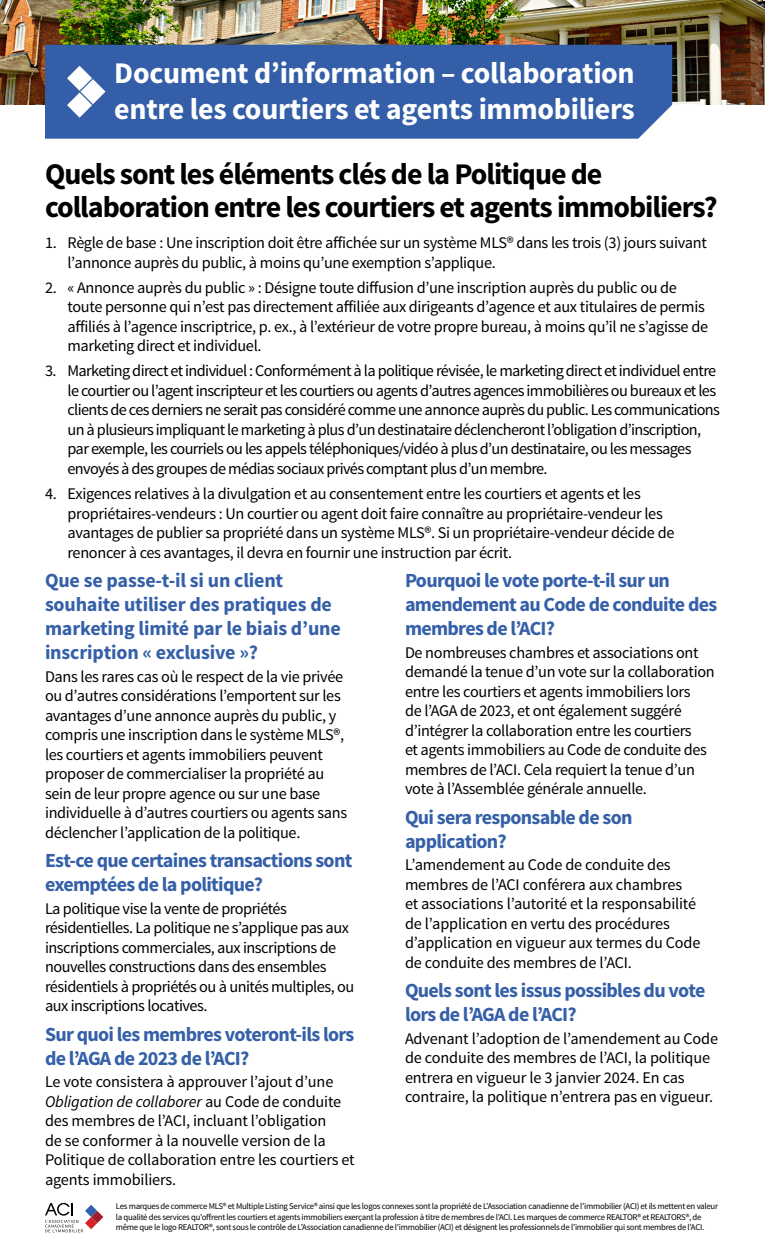
<style>
.page{position:relative;width:765px;height:1260px;background:#fff}
.page>*{position:absolute;margin:0;border:0;box-sizing:border-box;transform-origin:0 0}
.t1{font:700 30px/33.8px "Source Sans Pro";letter-spacing:-.035em;color:#000}
.t2{font:700 30px/36px "Source Sans Pro";letter-spacing:-.01em;color:#fff}
.t3{font:700 20px/24px "Source Sans Pro";letter-spacing:-.035em;color:#3560a8}
.t4{font:700 20px/24px "Source Sans Pro";letter-spacing:-.01em;color:#3560a8}
.t5{font:16.25px/19.5px "Source Sans Pro";letter-spacing:-.02em;color:#000}
.t6{font:16.25px/19.5px "Source Sans Pro";letter-spacing:-.04em;color:#000}
.t7{font:8.75px/10.5px "Source Sans Pro";letter-spacing:-.03em;color:#000}
.s1{font-style:italic}
</style>
<div class="page">
<img style="left:0;top:0;width:765px;height:105px">
<div style="left:45px;top:45px;width:627px;height:94px;background:#345fa8"></div>
<svg style="left:67px;top:66px;width:39px;height:52px"></svg>
<svg style="left:45px;top:1203px;width:58px;height:29px"></svg>
<h1 class="t2" style="left:114px;top:57px;width:522px">Document d’information – collaboration entre les courtiers et agents immobiliers</h1>
<h1 class="t1" style="left:45px;top:158px;width:674px">Quels sont les éléments clés de la Politique de collaboration entre les courtiers et agents immobiliers?</h1>
<p class="t5" style="left:68px;top:233px;width:641px;text-indent:-23px">1. Règle de base : Une inscription doit être affichée sur un système MLS® dans les trois (3) jours suivant l’annonce auprès du public, à moins qu’une exemption s’applique.</p>
<p class="t5" style="left:68px;top:278px;width:642px;text-indent:-23px">2. « Annonce auprès du public » : Désigne toute diffusion d’une inscription auprès du public ou de toute personne qui n’est pas directement affiliée aux dirigeants d’agence et aux titulaires de permis affiliés à l’agence inscriptrice, p. ex., à l’extérieur de votre propre bureau, à moins qu’il ne s’agisse de marketing direct et individuel.</p>
<p class="t6" style="left:68px;top:362px;width:654px;text-indent:-23px">3. Marketing direct et individuel : Conformément à la politique révisée, le marketing direct et individuel entre le courtier ou l’agent inscripteur et les courtiers ou agents d’autres agences immobilières ou bureaux et les clients de ces derniers ne serait pas considéré comme une annonce auprès du public. Les communications un à plusieurs impliquant le marketing à plus d’un destinataire déclencheront l’obligation d’inscription, par exemple, les courriels ou les appels téléphoniques/vidéo à plus d’un destinataire, ou les messages envoyés à des groupes de médias sociaux privés comptant plus d’un membre.</p>
<p class="t5" style="left:68px;top:484px;width:608px;text-indent:-23px">4. Exigences relatives à la divulgation et au consentement entre les courtiers et agents et les propriétaires-vendeurs : Un courtier ou agent doit faire connaître au propriétaire-vendeur les avantages de publier sa propriété dans un système MLS®. Si un propriétaire-vendeur décide de renoncer à ces avantages, il devra en fournir une instruction par écrit.</p>
<p class="t4" style="left:45px;top:569px;width:297px">Que se passe-t-il si un client souhaite utiliser des pratiques de marketing limité par le biais d’une inscription « exclusive »?</p>
<p class="t5" style="left:45px;top:667px;width:304px">Dans les rares cas où le respect de la vie privée ou d’autres considérations l’emportent sur les avantages d’une annonce auprès du public, y compris une inscription dans le système MLS®, les courtiers et agents immobiliers peuvent proposer de commercialiser la propriété au sein de leur propre agence ou sur une base individuelle à d’autres courtiers ou agents sans déclencher l’application de la politique.</p>
<p class="t3" style="left:45px;top:849px;width:309px">Est-ce que certaines transactions sont exemptées de la politique?</p>
<p class="t5" style="left:45px;top:899px;width:311px">La politique vise la vente de propriétés résidentielles. La politique ne s’applique pas aux inscriptions commerciales, aux inscriptions de nouvelles constructions dans des ensembles résidentiels à propriétés ou à unités multiples, ou aux inscriptions locatives.</p>
<p class="t3" style="left:45px;top:1023px;width:311px">Sur quoi les membres voteront-ils lors de l’AGA de 2023 de l’ACI?</p>
<p class="t5" style="left:45px;top:1072px;width:311px">Le vote consistera à approuver l’ajout d’une <span class="s1">Obligation de collaborer</span> au Code de conduite des membres de l’ACI, incluant l’obligation<br>de se conformer à la nouvelle version de la Politique de collaboration entre les courtiers et agents immobiliers.</p>
<p class="t3" style="left:405px;top:569px;width:314px">Pourquoi le vote porte-t-il sur un amendement au Code de conduite des membres de l’ACI?</p>
<p class="t5" style="left:405px;top:643px;width:311px">De nombreuses chambres et associations ont demandé la tenue d’un vote sur la collaboration entre les courtiers et agents immobiliers lors<br>de l’AGA de 2023, et ont également suggéré d’intégrer la collaboration entre les courtiers<br>et agents immobiliers au Code de conduite des membres de l’ACI. Cela requiert la tenue d’un vote à l’Assemblée générale annuelle.</p>
<p class="t3" style="left:405px;top:806px;width:229px">Qui sera responsable de son application?</p>
<p class="t5" style="left:405px;top:855px;width:297px">L’amendement au Code de conduite des membres de l’ACI conférera aux chambres<br>et associations l’autorité et la responsabilité de l’application en vertu des procédures d’application en vigueur aux termes du Code de conduite des membres de l’ACI.</p>
<p class="t3" style="left:405px;top:979px;width:302px">Quels sont les issus possibles du vote lors de l’AGA de l’ACI?</p>
<p class="t5" style="left:405px;top:1029px;width:315px">Advenant l’adoption de l’amendement au Code de conduite des membres de l’ACI, la politique entrera en vigueur le 3 janvier 2024. En cas contraire, la politique n’entrera pas en vigueur.</p>
<p class="t7" style="left:116px;top:1201px;width:604px">Les marques de commerce MLS® et Multiple Listing Service® ainsi que les logos connexes sont la propriété de L’Association canadienne de l’immobilier (ACI) et ils mettent en valeur la qualité des services qu’offrent les courtiers et agents immobiliers exerçant la profession à titre de membres de l’ACI. Les marques de commerce REALTOR® et REALTORS®, de même que le logo REALTOR®, sont sous le contrôle de L’Association canadienne de l’immobilier (ACI) et désignent les professionnels de l’immobilier qui sont membres de l’ACI.</p>
</div>
